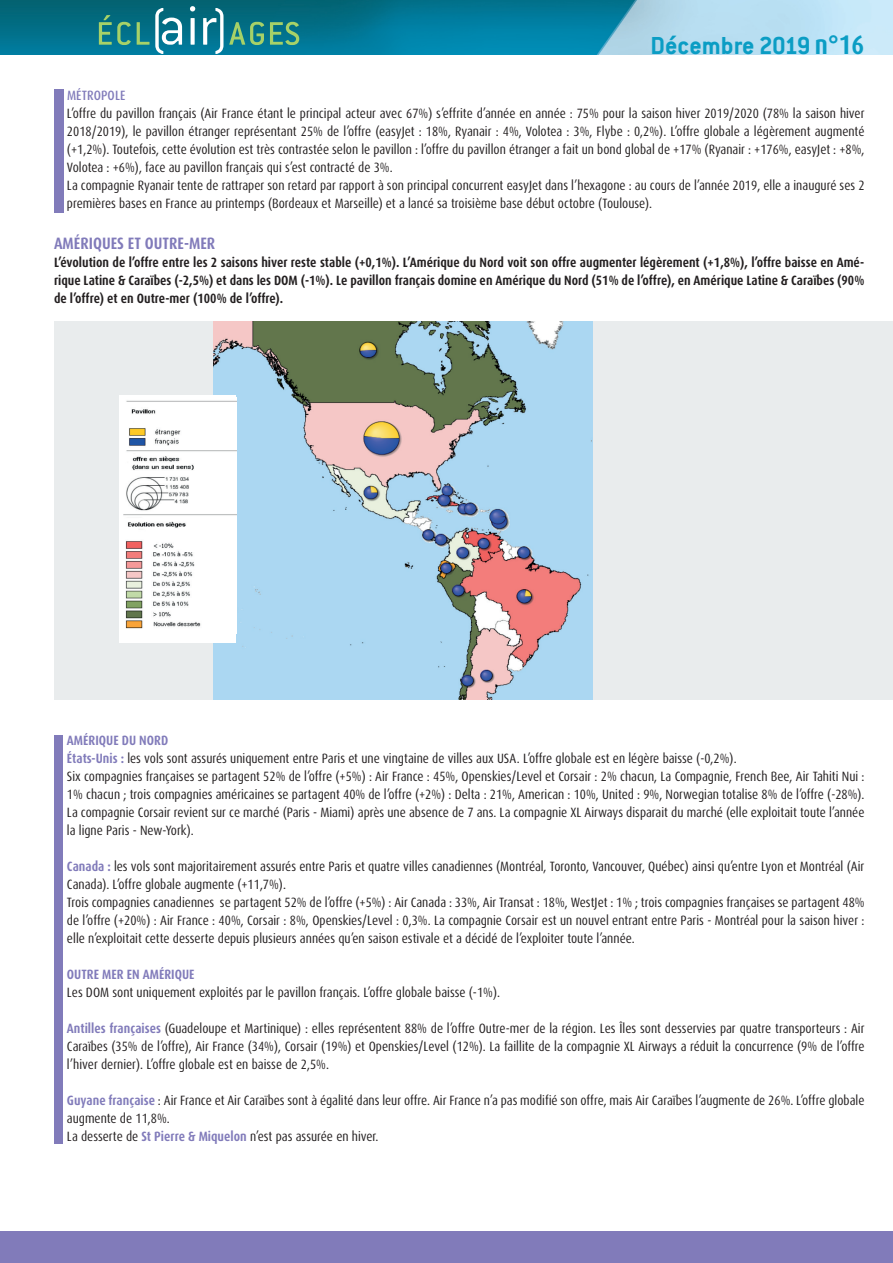
<style>
.page{position:relative;width:893px;height:1263px;background:#fff}
.page>*{position:absolute;margin:0;border:0;box-sizing:border-box;transform-origin:0 0}
.t1{font:700 27px "Conduit ITC";color:#0b9dc4}
.t2{font:700 condensed 16.5px "Dax OT";color:#817bba}
.t3{font:condensed 13.5px/18px "Dax OT";color:#231f20}
.t4{font:700 condensed 13.5px/18px "Dax OT";color:#231f20;text-align:justify}
.t5{font:700 condensed 13.5px "Dax OT";color:#817bba}
.t6{font:500 condensed 13.5px "Dax OT";letter-spacing:.01em;color:#817bba}
.s1{font-family:"Dax OT";font-stretch:condensed}
.s2{font-weight:700;color:#817bba}
</style>
<div class="page">
<img style="left:0;top:0;width:893px;height:54px">
<div style="left:0;top:1232px;width:893px;height:31px;background:#817bba"></div>
<svg style="left:99px;top:15px;width:32px;height:30px"></svg>
<svg style="left:137px;top:22px;width:12px;height:23px"></svg>
<svg style="left:155px;top:8px;width:27px;height:46px"></svg>
<svg style="left:190px;top:6px;width:5px;height:39px"></svg>
<svg style="left:203px;top:8px;width:20px;height:46px"></svg>
<svg style="left:229px;top:22px;width:35px;height:23px"></svg>
<svg style="left:270px;top:22px;width:29px;height:23px"></svg>
<div style="left:54px;top:321px;width:839px;height:378px;background:#e9eced"></div>
<img style="left:214px;top:321px;width:378px;height:379px">
<div style="left:119px;top:395px;width:117px;height:248px;background:#fff"></div>
<img style="left:123px;top:400px;width:113px;height:229px">
<div style="left:54px;top:736px;width:9px;height:408px;background:#817bba"></div>
<div style="left:54px;top:89px;width:10px;height:124px;background:#817bba"></div>
<h1 class="t1" style="left:651px;top:30px;width:215px">Décembre 2019 <span class="s1">n°16</span></h1>
<p class="t6" style="left:67px;top:87px;width:60px">MÉTROPOLE</p>
<p class="t3" style="left:67px;top:104px;width:799px">L’offre du pavillon français (Air France étant le principal acteur avec 67%) s’effrite d’année en année : 75% pour la saison hiver 2019/2020 (78% la saison hiver 2018/2019), le pavillon étranger représentant 25% de l’offre (easyJet : 18%, Ryanair : 4%, Volotea : 3%, Flybe : 0,2%). L’offre globale a légèrement augmenté (+1,2%). Toutefois, cette évolution est très contrastée selon le pavillon : l’offre du pavillon étranger a fait un bond global de +17% (Ryanair : +176%, easyJet : +8%, Volotea : +6%), face au pavillon français qui s’est contracté de 3%.<br>La compagnie Ryanair tente de rattraper son retard par rapport à son principal concurrent easyJet dans l’hexagone : au cours de l’année 2019, elle a inauguré ses 2 premières bases en France au printemps (Bordeaux et Marseille) et a lancé sa troisième base début octobre (Toulouse).</p>
<p class="t2" style="left:54px;top:232px;width:163px">AMÉRIQUES ET OUTRE-MER</p>
<p class="t4" style="left:54px;top:253px;width:812px">L’évolution de l’offre entre les 2 saisons hiver reste stable (+0,1%). L’Amérique du Nord voit son offre augmenter légèrement (+1,8%), l’offre baisse en Amé&shy;rique Latine &amp; Caraïbes (-2,5%) et dans les DOM (-1%). Le pavillon français domine en Amérique du Nord (51% de l’offre), en Amérique Latine &amp; Caraïbes (90% de l’offre) et en Outre-mer (100% de l’offre).</p>
<p class="t3" style="left:67px;top:732px;width:799px"><span class="s2">AMÉRIQUE DU NORD<br>États-Unis :</span> les vols sont assurés uniquement entre Paris et une vingtaine de villes aux USA. L’offre globale est en légère baisse (-0,2%).<br>Six compagnies françaises se partagent 52% de l’offre (+5%) : Air France : 45%, Openskies/Level et Corsair : 2% chacun, La Compagnie, French Bee, Air Tahiti Nui :<br>1% chacun ; trois compagnies américaines se partagent 40% de l’offre (+2%) : Delta : 21%, American : 10%, United : 9%, Norwegian totalise 8% de l’offre (-28%).<br>La compagnie Corsair revient sur ce marché (Paris - Miami) après une absence de 7 ans. La compagnie XL Airways disparait du marché (elle exploitait toute l’année la ligne Paris - New-York).</p>
<p class="t3" style="left:67px;top:858px;width:799px"><span class="s2">Canada :</span> les vols sont majoritairement assurés entre Paris et quatre villes canadiennes (Montréal, Toronto, Vancouver, Québec) ainsi qu’entre Lyon et Montréal (Air Canada). L’offre globale augmente (+11,7%).<br>Trois compagnies canadiennes se partagent 52% de l’offre (+5%) : Air Canada : 33%, Air Transat : 18%, WestJet : 1% ; trois compagnies françaises se partagent 48% de l’offre (+20%) : Air France : 40%, Corsair : 8%, Openskies/Level : 0,3%. La compagnie Corsair est un nouvel entrant entre Paris - Montréal pour la saison hiver : elle n’exploitait cette desserte depuis plusieurs années qu’en saison estivale et a décidé de l’exploiter toute l’année.</p>
<p class="t5" style="left:67px;top:966px;width:129px">OUTRE MER EN AMÉRIQUE</p>
<p class="t3" style="left:67px;top:984px;width:435px">Les DOM sont uniquement exploités par le pavillon français. L’offre globale baisse (-1%).</p>
<p class="t3" style="left:67px;top:1020px;width:799px;text-align:justify"><span class="s2">Antilles françaises</span> (Guadeloupe et Martinique) : elles représentent 88% de l’offre Outre-mer de la région. Les Îles sont desservies par quatre transporteurs : Air Caraïbes (35% de l’offre), Air France (34%), Corsair (19%) et Openskies/Level (12%). La faillite de la compagnie XL Airways a réduit la concurrence (9% de l’offre l’hiver dernier). L’offre globale est en baisse de 2,5%.</p>
<p class="t3" style="left:67px;top:1092px;width:799px"><span class="s2">Guyane française</span> : Air France et Air Caraïbes sont à égalité dans leur offre. Air France n’a pas modifié son offre, mais Air Caraïbes l’augmente de 26%. L’offre globale augmente de 11,8%.<br>La desserte de <span class="s2">St Pierre &amp; Miquelon</span> n’est pas assurée en hiver.</p>
</div>
